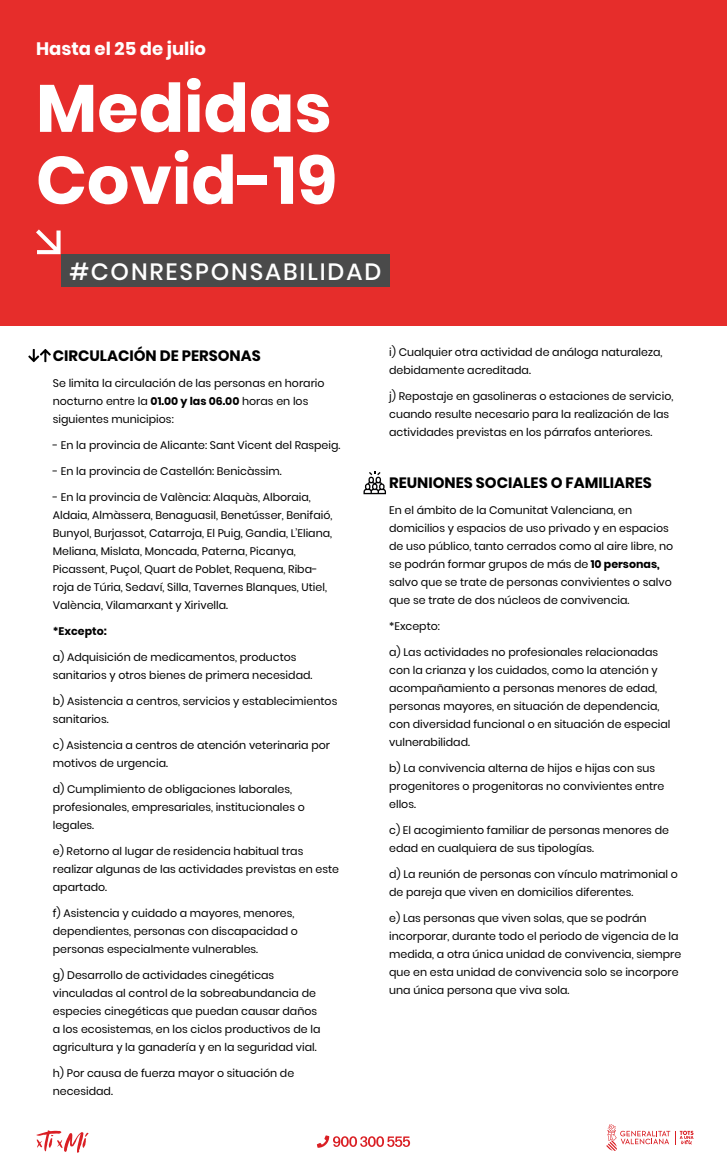
<style>
.page{position:relative;width:727px;height:1175px;background:#fff}
.page>*{position:absolute;margin:0;border:0;box-sizing:border-box;transform-origin:0 0}
.t1{font:700 67px/72px "Poppins";color:#fff}
.t2{font:500 23.5px "Poppins";letter-spacing:.08em;color:#fff}
.t3{font:700 18px "Poppins";color:#fff}
.t4{font:700 15px "Poppins";color:#000}
.t5{font:11px/18px "Poppins";color:#000}
.t6{font:700 11px "Poppins";color:#000}
.s1{font-weight:700}
</style>
<div class="page">
<div style="left:0;top:0;width:727px;height:325px;background:#e62d2b"></div>
<svg style="left:36px;top:1130px;width:53px;height:23px"></svg>
<svg style="left:606px;top:1124px;width:87px;height:27px"></svg>
<svg style="left:317px;top:1135px;width:93px;height:13px"></svg>
<svg style="left:28px;top:349px;width:23px;height:13px"></svg>
<svg style="left:363px;top:471px;width:23px;height:23px"></svg>
<div style="left:61px;top:254px;width:328px;height:33px;background:#4a4a4a"></div>
<svg style="left:36px;top:229px;width:25px;height:25px"></svg>
<h3 class="t3" style="left:36px;top:38px;width:172px">Hasta el 25 de julio</h3>
<h1 class="t1" style="left:36px;top:73px;width:303px">Medidas<br>Covid-19</h1>
<h2 class="t2" style="left:69px;top:258px;width:313px">#CONRESPONSABILIDAD</h2>
<h3 class="t4" style="left:53px;top:347px;width:209px">CIRCULACIÓN DE PERSONAS</h3>
<p class="t5" style="left:53px;top:374px;width:273px">Se limita la circulación de las personas en horario nocturno entre la <span class="s1">01.00 y las 06.00</span> horas en los siguientes municipios:</p>
<p class="t5" style="left:53px;top:436px;width:289px">- En la provincia de Alicante: Sant Vicent del Raspeig.</p>
<p class="t5" style="left:53px;top:462px;width:230px">- En la provincia de Castellón: Benicàssim.</p>
<p class="t5" style="left:53px;top:488px;width:281px">- En la provincia de València: Alaquàs, Alboraia, Aldaia, Almàssera, Benaguasil, Benetússer, Benifaió, Bunyol, Burjassot, Catarroja, El Puig, Gandia, L’Eliana, Meliana, Mislata, Moncada, Paterna, Picanya, Picassent, Puçol, Quart de Poblet, Requena, Riba&shy;roja de Túria, Sedaví, Silla, Tavernes Blanques, Utiel, València, Vilamarxant y Xirivella.</p>
<p class="t6" style="left:53px;top:624px;width:55px">*Excepto:</p>
<p class="t5" style="left:53px;top:648px;width:261px">a) Adquisición de medicamentos, productos sanitarios y otros bienes de primera necesidad.</p>
<p class="t5" style="left:53px;top:692px;width:286px">b) Asistencia a centros, servicios y establecimientos sanitarios.</p>
<p class="t5" style="left:53px;top:736px;width:279px">c) Asistencia a centros de atención veterinaria por motivos de urgencia.</p>
<p class="t5" style="left:53px;top:780px;width:253px">d) Cumplimiento de obligaciones laborales, profesionales, empresariales, institucionales o legales.</p>
<p class="t5" style="left:53px;top:842px;width:288px">e) Retorno al lugar de residencia habitual tras realizar algunas de las actividades previstas en este apartado.</p>
<p class="t5" style="left:53px;top:904px;width:246px">f) Asistencia y cuidado a mayores, menores, dependientes, personas con discapacidad o personas especialmente vulnerables.</p>
<p class="t5" style="left:53px;top:966px;width:269px">g) Desarrollo de actividades cinegéticas vinculadas al control de la sobreabundancia de especies cinegéticas que puedan causar daños a los ecosistemas, en los ciclos productivos de la agricultura y la ganadería y en la seguridad vial.</p>
<p class="t5" style="left:53px;top:1064px;width:243px">h) Por causa de fuerza mayor o situación de necesidad.</p>
<p class="t5" style="left:389px;top:343px;width:275px">i) Cualquier otra actividad de análoga naturaleza, debidamente acreditada.</p>
<p class="t5" style="left:389px;top:387px;width:286px">j) Repostaje en gasolineras o estaciones de servicio, cuando resulte necesario para la realización de las actividades previstas en los párrafos anteriores.</p>
<h3 class="t4" style="left:389px;top:474px;width:264px">REUNIONES SOCIALES O FAMILIARES</h3>
<p class="t5" style="left:389px;top:502px;width:286px">En el ámbito de la Comunitat Valenciana, en domicilios y espacios de uso privado y en espacios de uso público, tanto cerrados como al aire libre, no se podrán formar grupos de más de <span class="s1">10 personas, </span>salvo que se trate de personas convivientes o salvo que se trate de dos núcleos de convivencia.</p>
<p class="t5" style="left:389px;top:618px;width:52px">*Excepto:</p>
<p class="t5" style="left:389px;top:644px;width:283px">a) Las actividades no profesionales relacionadas con la crianza y los cuidados, como la atención y acompañamiento a personas menores de edad, personas mayores, en situación de dependencia, con diversidad funcional o en situación de especial vulnerabilidad.</p>
<p class="t5" style="left:389px;top:759px;width:277px">b) La convivencia alterna de hijos e hijas con sus progenitores o progenitoras no convivientes entre ellos.</p>
<p class="t5" style="left:389px;top:821px;width:281px">c) El acogimiento familiar de personas menores de edad en cualquiera de sus tipologías.</p>
<p class="t5" style="left:389px;top:865px;width:290px">d) La reunión de personas con vínculo matrimonial o de pareja que viven en domicilios diferentes.</p>
<p class="t5" style="left:389px;top:909px;width:294px">e) Las personas que viven solas, que se podrán incorporar, durante todo el periodo de vigencia de la medida, a otra única unidad de convivencia, siempre que en esta unidad de convivencia solo se incorpore una única persona que viva sola.</p>
</div>
